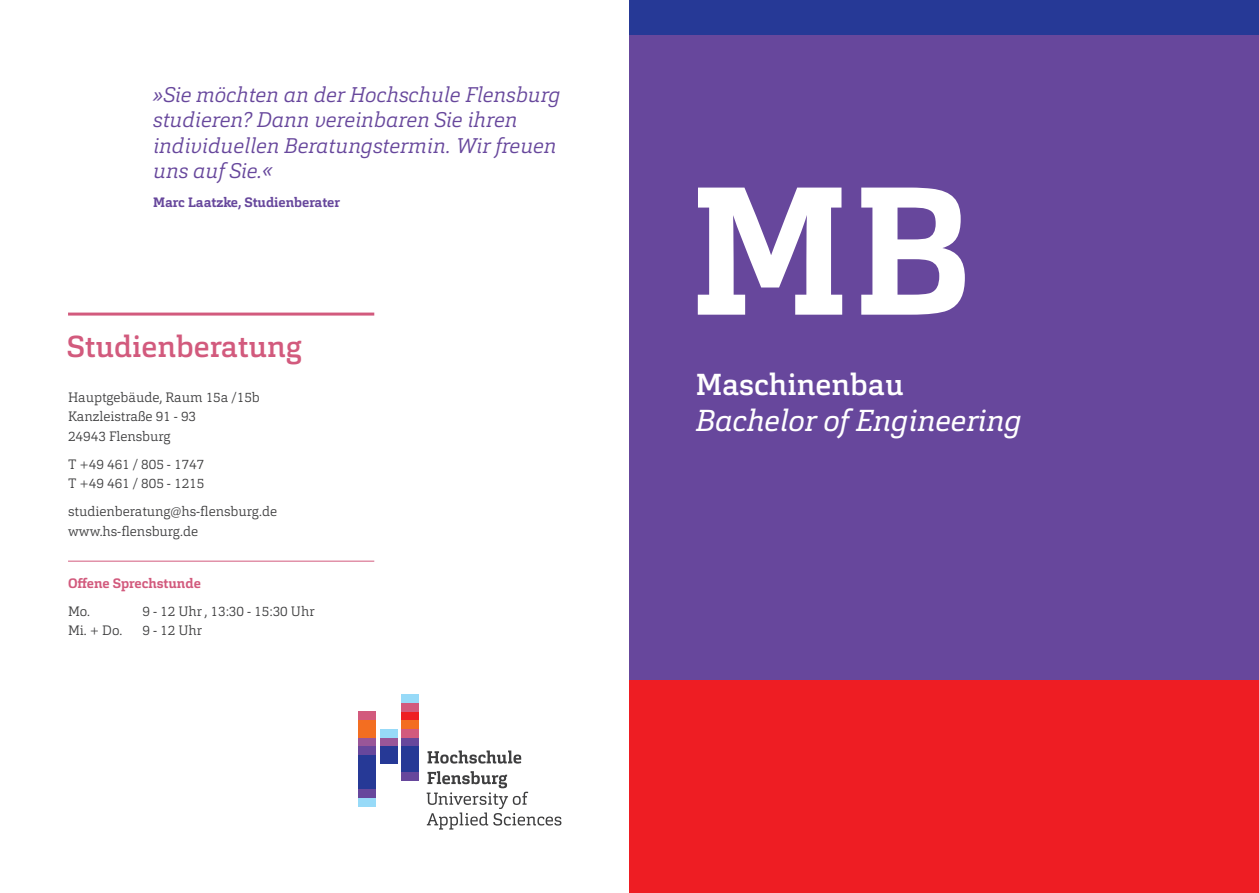
<style>
.page{position:relative;width:1259px;height:893px;background:#fff}
.page>*{position:absolute;margin:0;border:0;box-sizing:border-box;transform-origin:0 0}
.t1{font:700 180px "Cargan";color:#fff}
.t2{font:italic 30px "Cargan";letter-spacing:-.005em;color:#fff}
.t3{font:500 30px "Cargan";color:#d25a7d}
.t4{font:500 30px "Cargan";color:#fff}
.t5{font:italic 300 21px/25.5px "Cargan";color:#67479c}
.t6{font:300 13.5px/19.5px "Cargan";color:#3e3e3f}
.t7{font:700 13.5px "Cargan";color:#67479c}
.t8{font:700 13.5px "Cargan";color:#d25a7d}
</style>
<div class="page">
<div style="left:358px;top:755px;width:18px;height:34px;background:#263996"></div>
<div style="left:358px;top:746px;width:18px;height:9px;background:#67479c"></div>
<div style="left:358px;top:737px;width:18px;height:9px;background:#995698"></div>
<div style="left:358px;top:798px;width:18px;height:9px;background:#97daf8"></div>
<div style="left:358px;top:789px;width:18px;height:9px;background:#67479c"></div>
<div style="left:358px;top:720px;width:18px;height:17px;background:#f36e21"></div>
<div style="left:358px;top:711px;width:18px;height:9px;background:#d25a7d"></div>
<div style="left:380px;top:746px;width:17px;height:17px;background:#263996"></div>
<div style="left:380px;top:737px;width:17px;height:9px;background:#995698"></div>
<div style="left:380px;top:729px;width:17px;height:8px;background:#97daf8"></div>
<div style="left:401px;top:746px;width:18px;height:26px;background:#263996"></div>
<div style="left:401px;top:737px;width:18px;height:9px;background:#67479c"></div>
<div style="left:401px;top:772px;width:18px;height:9px;background:#67479c"></div>
<div style="left:401px;top:729px;width:18px;height:8px;background:#d25a7d"></div>
<div style="left:401px;top:720px;width:18px;height:9px;background:#f36e21"></div>
<div style="left:401px;top:711px;width:18px;height:9px;background:#ee1d23"></div>
<div style="left:401px;top:703px;width:18px;height:8px;background:#d25a7d"></div>
<div style="left:401px;top:694px;width:18px;height:9px;background:#97daf8"></div>
<svg style="left:427px;top:750px;width:94px;height:14px"></svg>
<svg style="left:427px;top:771px;width:134px;height:59px"></svg>
<div style="left:629px;top:0;width:630px;height:893px;background:#67479c"></div>
<div style="left:629px;top:680px;width:630px;height:213px;background:#ee1d23"></div>
<div style="left:629px;top:0;width:630px;height:34px;background:#263996"></div>
<hr style="left:68px;top:313px;width:306px;height:3px;background:#d25a7d">
<hr style="left:68px;top:561px;width:306px;height:1px;background:#d25a7d">
<p class="t5" style="left:153px;top:82px;width:409px">»Sie möchten an der Hochschule Flensburg studieren? Dann vereinbaren Sie ihren individuellen Beratungstermin. Wir freuen uns auf Sie.«</p>
<p class="t7" style="left:153px;top:193px;width:188px">Marc Laatzke, Studienberater</p>
<p class="t3" style="left:67px;top:328px;width:236px">Studienberatung</p>
<p class="t6" style="left:68px;top:387px;width:193px">Hauptgebäude, Raum 15a /15b</p>
<p class="t6" style="left:68px;top:407px;width:130px">Kanzleistraße 91 - 93</p>
<p class="t6" style="left:68px;top:426px;width:104px">24943 Flensburg</p>
<p class="t6" style="left:68px;top:454px;width:138px">T +49 461 / 805 - 1747</p>
<p class="t6" style="left:68px;top:474px;width:138px">T +49 461 / 805 - 1215</p>
<p class="t6" style="left:68px;top:502px;width:211px">studienberatung@hs-flensburg.de www.hs-flensburg.de</p>
<p class="t8" style="left:68px;top:574px;width:134px">Offene Sprechstunde</p>
<p class="t6" style="left:68px;top:601px;width:23px">Mo.</p>
<p class="t6" style="left:142px;top:601px;width:174px">9 - 12 Uhr , 13:30 - 15:30 Uhr</p>
<p class="t6" style="left:68px;top:621px;width:56px">Mi. + Do.</p>
<p class="t6" style="left:142px;top:621px;width:61px">9 - 12 Uhr</p>
<p class="t1" style="left:690px;top:136px;width:283px">MB</p>
<p class="t4" style="left:696px;top:366px;width:209px">Maschinenbau</p>
<p class="t2" style="left:696px;top:402px;width:328px">Bachelor of Engineering</p>
</div>
